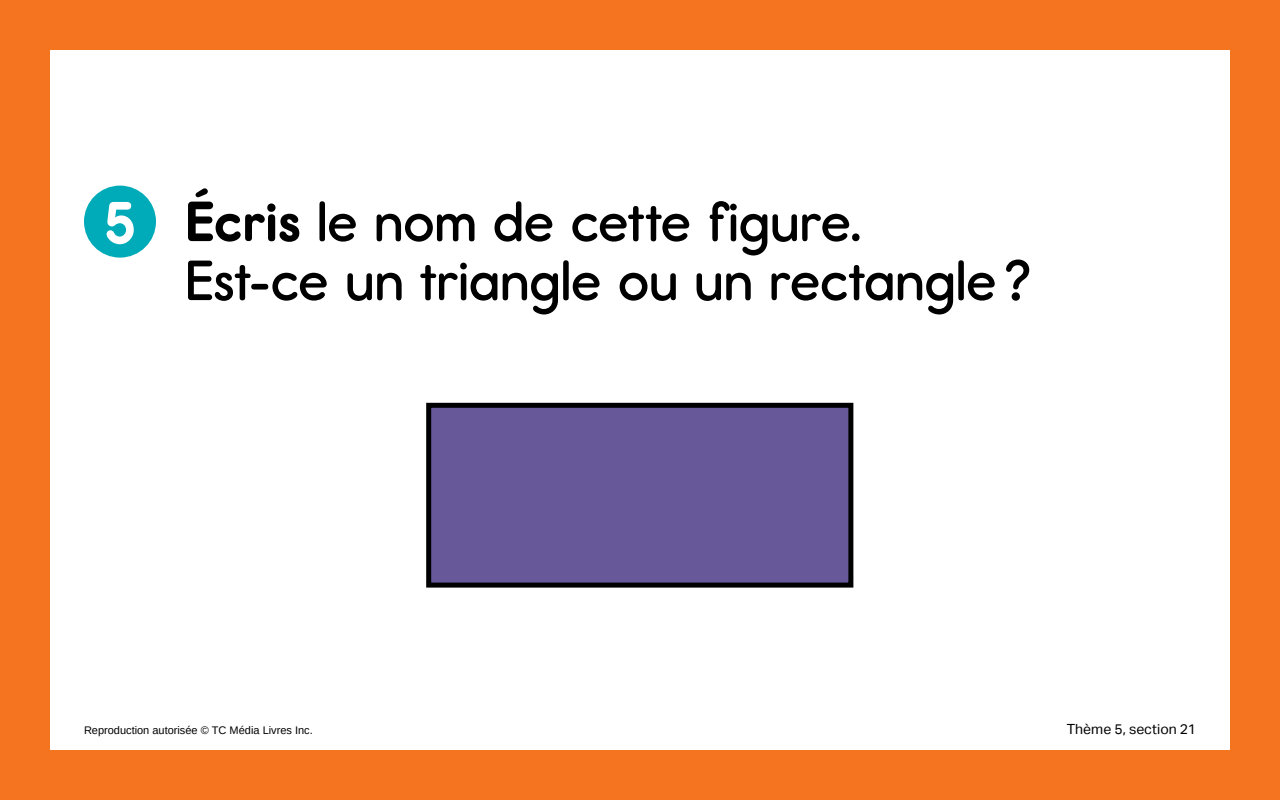
<style>
.page{position:relative;width:1280px;height:800px;background:#fff}
.page>*{position:absolute;margin:0;border:0;box-sizing:border-box;transform-origin:0 0}
.t1{font:57px/59px "Report Sb";letter-spacing:.005em;color:#000}
.t2{font:14px "Aktiv Grotesk";color:#000}
.t3{font:11px "Arimo";color:#000}
.s1{font-family:"Report Rg";font-weight:700;font-size:60px;color:#fff}
.s2{font-family:"Report Rg";font-weight:700}
</style>
<div class="page">
<div style="left:0;top:0;width:1280px;height:800px;border:50px solid #f47420"></div>
<div style="left:429px;top:405px;width:422px;height:180px;background:#675899"></div>
<div style="left:426px;top:403px;width:427px;height:185px;border:5px solid #000"></div>
<div style="left:84px;top:186px;width:72px;height:72px;background:#00abb9;border-radius:50%"></div>
<p class="t1" style="left:186px;top:192px;width:846px;text-indent:-81px"><span class="s1">5</span> <span class="s2">Écris</span> le nom de cette figure.<br>Est-ce un triangle ou un rectangle ?</p>
<p class="t3" style="left:84px;top:723px;width:230px">Reproduction autorisée © TC Média Livres Inc.</p>
<p class="t2" style="left:1067px;top:721px;width:131px">Thème 5, section 21</p>
</div>
